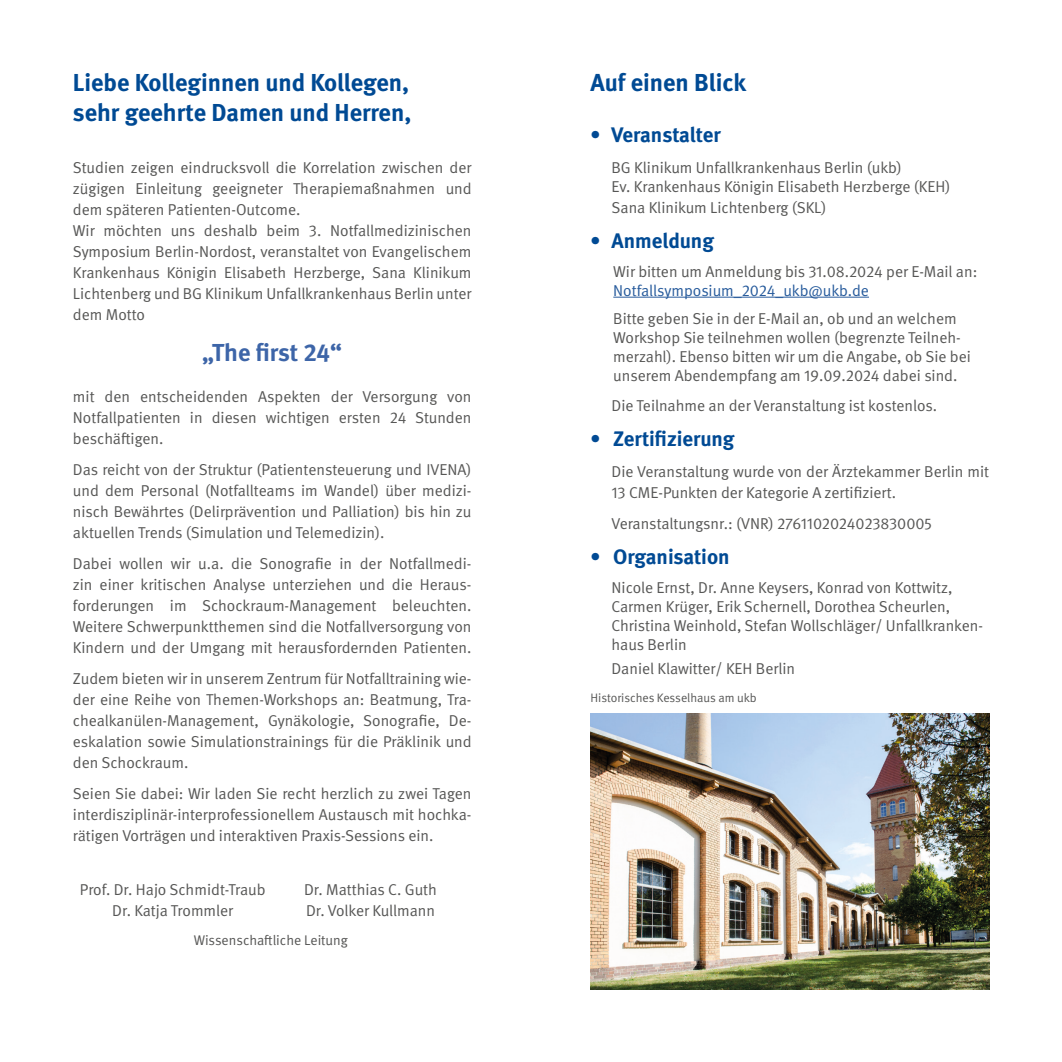
<style>
.page{position:relative;width:1062px;height:1062px;background:#fff}
.page>*{position:absolute;margin:0;border:0;box-sizing:border-box;transform-origin:0 0}
.t1{font:700 24.5px "DGUV Meta";color:#004a94}
.t2{font:700 24.5px "DGUV Meta";letter-spacing:-.005em;color:#3d65a8}
.t3{font:700 21px "DGUV Meta";color:#004a94}
.t4{font:15.75px/21px "DGUV Meta";color:#575756;text-align:justify}
.t5{font:15.75px "DGUV Meta";letter-spacing:-.005em;color:#275b9c}
.t6{font:14px "DGUV Meta";color:#575756}
.t7{font:12.25px "DGUV Meta";letter-spacing:-.005em;color:#575756}
</style>
<div class="page">
<img style="left:590px;top:713px;width:399px;height:276px">
<hr style="left:613px;top:297px;width:256px;height:1px;background:#275b9c">
<p class="t1" style="left:73px;top:68px;width:338px">Liebe Kolleginnen und Kollegen,</p>
<p class="t1" style="left:73px;top:98px;width:340px">sehr geehrte Damen und Herren,</p>
<p class="t4" style="left:73px;top:157px;width:400px">Studien zeigen eindrucksvoll die Korrelation zwischen der zügigen Einleitung geeigneter Therapiemaßnahmen und dem späteren Patienten-Outcome.</p>
<p class="t4" style="left:73px;top:220px;width:400px">Wir möchten uns deshalb beim 3. Notfallmedizinischen Symposium Berlin-Nordost, veranstaltet von Evangelischem Krankenhaus Königin Elisabeth Herzberge, Sana Klinikum Lichtenberg und BG Klinikum Unfallkrankenhaus Berlin unter dem Motto</p>
<p class="t2" style="left:202px;top:338px;width:141px">„The first 24“</p>
<p class="t4" style="left:73px;top:386px;width:400px">mit den entscheidenden Aspekten der Versorgung von</p>
<p class="t4" style="left:73px;top:407px;width:400px">Notfallpatienten in diesen wichtigen ersten 24 Stunden</p>
<p class="t4" style="left:73px;top:428px;width:92px">beschäftigen.</p>
<p class="t4" style="left:73px;top:459px;width:400px">Das reicht von der Struktur (Patientensteuerung und IVENA) und dem Personal (Notfallteams im Wandel) über medizi&shy;nisch Bewährtes (Delirprävention und Palliation) bis hin zu aktuellen Trends (Simulation und Telemedizin).</p>
<p class="t4" style="left:73px;top:553px;width:400px">Dabei wollen wir u.a. die Sonografie in der Notfallmedi&shy;zin einer kritischen Analyse unterziehen und die Heraus&shy;forderungen im Schockraum-Management beleuchten.</p>
<p class="t4" style="left:73px;top:616px;width:400px">Weitere Schwerpunktthemen sind die Notfallversorgung von<br>Kindern und der Umgang mit herausfordernden Patienten.</p>
<p class="t4" style="left:73px;top:668px;width:400px">Zudem bieten wir in unserem Zentrum für Notfalltraining wie&shy;der eine Reihe von Themen-Workshops an: Beatmung, Tra&shy;chealkanülen-Management, Gynäkologie, Sonografie, De&shy;eskalation sowie Simulationstrainings für die Präklinik und den Schockraum.</p>
<p class="t4" style="left:73px;top:783px;width:400px">Seien Sie dabei: Wir laden Sie recht herzlich zu zwei Tagen interdisziplinär-interprofessionellem Austausch mit hochka&shy;rätigen Vorträgen und interaktiven Praxis-Sessions ein.</p>
<p class="t4" style="left:80px;top:879px;width:187px">Prof. Dr. Hajo Schmidt-Traub</p>
<p class="t4" style="left:304px;top:879px;width:134px">Dr. Matthias C. Guth</p>
<p class="t4" style="left:112px;top:900px;width:122px">Dr. Katja Trommler</p>
<p class="t4" style="left:306px;top:900px;width:130px">Dr. Volker Kullmann</p>
<p class="t6" style="left:194px;top:932px;width:155px">Wissenschaftliche Leitung</p>
<p class="t1" style="left:590px;top:68px;width:157px">Auf einen Blick</p>
<p class="t3" style="left:590px;top:122px;width:132px">• Veranstalter</p>
<p class="t4" style="left:611px;top:157px;width:292px">BG Klinikum Unfallkrankenhaus Berlin (ukb)</p>
<p class="t4" style="left:611px;top:176px;width:340px">Ev. Krankenhaus Königin Elisabeth Herzberge (KEH)</p>
<p class="t4" style="left:611px;top:197px;width:216px">Sana Klinikum Lichtenberg (SKL)</p>
<p class="t3" style="left:590px;top:228px;width:125px">• Anmeldung</p>
<p class="t4" style="left:613px;top:261px;width:365px">Wir bitten um Anmeldung bis 31.08.2024 per E-Mail an:</p>
<p class="t5" style="left:613px;top:281px;width:257px">Notfallsymposium_2024_ukb@ukb.de</p>
<p class="t4" style="left:613px;top:310px;width:359px;line-height:18.9px;text-align:left">Bitte geben Sie in der E-Mail an, ob und an welchem Workshop Sie teilnehmen wollen (begrenzte Teilneh&shy;merzahl). Ebenso bitten wir um die Angabe, ob Sie bei unserem Abendempfang am 19.09.2024 dabei sind.</p>
<p class="t4" style="left:611px;top:396px;width:327px">Die Teilnahme an der Veranstaltung ist kostenlos.</p>
<p class="t3" style="left:590px;top:426px;width:145px">• Zertifizierung</p>
<p class="t4" style="left:611px;top:462px;width:379px">Die Veranstaltung wurde von der Ärztekammer Berlin mit</p>
<p class="t4" style="left:611px;top:483px;width:286px">13 CME-Punkten der Kategorie A zertifiziert.</p>
<p class="t4" style="left:611px;top:514px;width:322px">Veranstaltungsnr.: (VNR) 2761102024023830005</p>
<p class="t3" style="left:590px;top:544px;width:141px">• Organisation</p>
<p class="t4" style="left:611px;top:579px;width:373px;line-height:18.9px;text-align:left">Nicole Ernst, Dr. Anne Keysers, Konrad von Kottwitz, Carmen Krüger, Erik Schernell, Dorothea Scheurlen, Christina Weinhold, Stefan Wollschläger/ Unfallkranken&shy;haus Berlin</p>
<p class="t4" style="left:611px;top:658px;width:185px">Daniel Klawitter/ KEH Berlin</p>
<p class="t7" style="left:590px;top:691px;width:168px">Historisches Kesselhaus am ukb</p>
</div>
